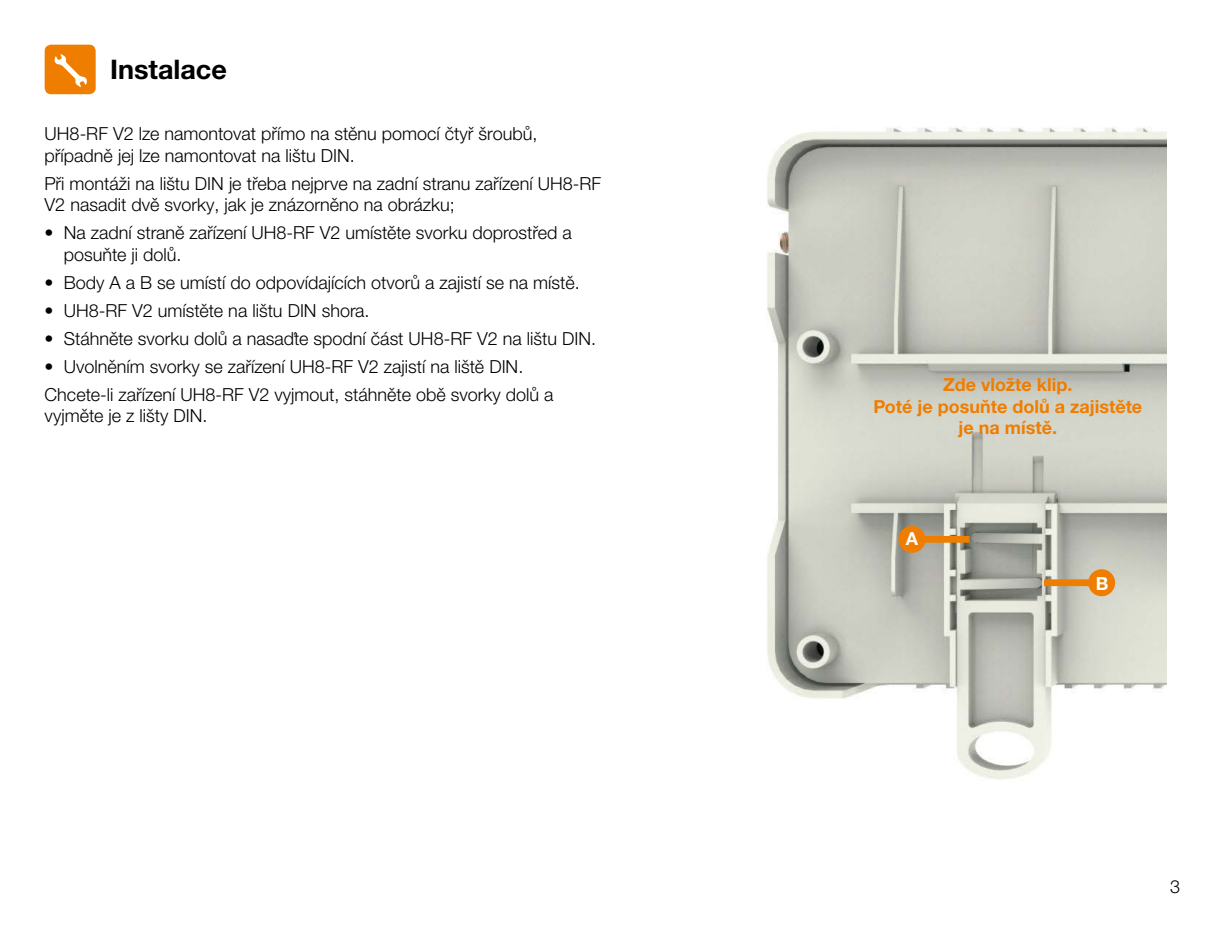
<style>
.page{position:relative;width:1212px;height:925px;background:#fff}
.page>*{position:absolute;margin:0;border:0;box-sizing:border-box;transform-origin:0 0}
.t1{font:700 27px "Helvetica Neue LTW1 G";color:#000}
.t2{font:300 18px/21.6px "Helvetica Neue LTW1 G";color:#000}
.t3{font:700 18px/21.6px "Helvetica Neue LTW1 G";color:#ef7d00;text-align:center}
.t4{font:700 18px "Helvetica Neue LTW1 G";color:#fff}
</style>
<div class="page">
<div style="left:45px;top:45px;width:51px;height:49px;background:#ef7d00;border-radius:6px"></div>
<svg style="left:54px;top:54px;width:33px;height:33px"></svg>
<img style="left:767px;top:127px;width:399px;height:653px">
<div style="left:1044px;top:579px;width:57px;height:7px;background:#ef7d00"></div>
<div style="left:1088px;top:569px;width:27px;height:27px;background:#ef7d00;border-radius:50%"></div>
<div style="left:912px;top:536px;width:57px;height:7px;background:#ef7d00"></div>
<div style="left:898px;top:526px;width:27px;height:27px;background:#ef7d00;border-radius:50%"></div>
<h1 class="t1" style="left:110px;top:53px;width:118px">Instalace</h1>
<p class="t2" style="left:45px;top:123px;width:494px">UH8-RF V2 lze namontovat přímo na stěnu pomocí čtyř šroubů, případně jej lze namontovat na lištu DIN.</p>
<p class="t2" style="left:45px;top:172px;width:558px">Při montáži na lištu DIN je třeba nejprve na zadní stranu zařízení UH8-RF<br>V2 nasadit dvě svorky, jak je znázorněno na obrázku;</p>
<p class="t2" style="left:64px;top:222px;width:510px;text-indent:-19px">• Na zadní straně zařízení UH8-RF V2 umístěte svorku doprostřed a posuňte ji dolů.</p>
<p class="t2" style="left:45px;top:271px;width:536px">• Body A a B se umístí do odpovídajících otvorů a zajistí se na místě.</p>
<p class="t2" style="left:45px;top:299px;width:326px">• UH8-RF V2 umístěte na lištu DIN shora.</p>
<p class="t2" style="left:45px;top:327px;width:553px">• Stáhněte svorku dolů a nasaďte spodní část UH8-RF V2 na lištu DIN.</p>
<p class="t2" style="left:45px;top:352px;width:510px;line-height:27.9px">• Uvolněním svorky se zařízení UH8-RF V2 zajistí na liště DIN.<br>Chcete-li zařízení UH8-RF V2 vyjmout, stáhněte obě svorky dolů a</p>
<p class="t2" style="left:45px;top:405px;width:164px">vyjměte je z lišty DIN.</p>
<p class="t3" style="left:873px;top:374px;width:270px">Zde vložte klip.<br>Poté je posuňte dolů a zajistěte je na místě.</p>
<p class="t4" style="left:906px;top:527px;width:14px">A</p>
<p class="t4" style="left:1096px;top:572px;width:14px">B</p>
<p class="t2" style="left:1170px;top:876px;width:12px">3</p>
</div>
